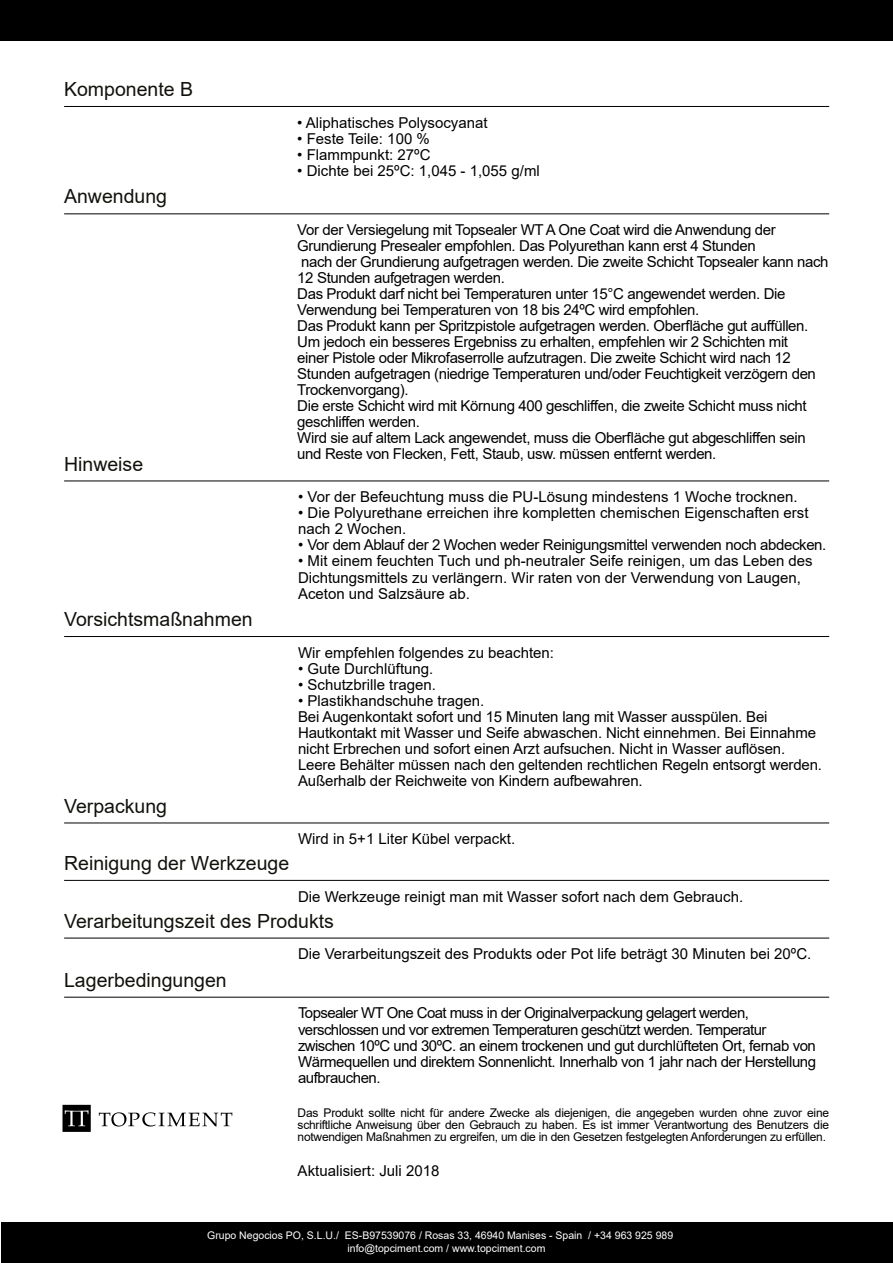
<style>
.page{position:relative;width:893px;height:1263px;background:#fff}
.page>*{position:absolute;margin:0;border:0;box-sizing:border-box;transform-origin:0 0}
.t1{font:19.5px "Arial";color:#12110c}
.t2{font:15px/16px "Arial";letter-spacing:-.025em;color:#000}
.t3{font:15px/16px "Arial";color:#000}
.t4{font:12px/12px "Arial";letter-spacing:-.02em;color:#000;text-align:justify}
.t5{font:10.5px "Arial";color:#fff}
</style>
<div class="page">
<div style="left:1px;top:1222px;width:892px;height:41px;background:#000"></div>
<div style="left:0;top:0;width:893px;height:41px;background:#000"></div>
<svg style="left:99px;top:1112px;width:133px;height:14px"></svg>
<svg style="left:63px;top:1105px;width:28px;height:27px"></svg>
<hr style="left:64px;top:636px;width:765px;height:1px;background:#000">
<hr style="left:64px;top:481px;width:765px;height:1px;background:#000">
<hr style="left:64px;top:822px;width:765px;height:1px;background:#000">
<hr style="left:64px;top:880px;width:765px;height:1px;background:#000">
<hr style="left:64px;top:938px;width:765px;height:1px;background:#000">
<hr style="left:64px;top:997px;width:765px;height:1px;background:#000">
<hr style="left:64px;top:213px;width:765px;height:1px;background:#000">
<hr style="left:64px;top:106px;width:765px;height:1px;background:#000">
<h1 class="t1" style="left:64px;top:76px;width:130px">Komponente B</h1>
<h1 class="t1" style="left:64px;top:183px;width:104px">Anwendung</h1>
<h1 class="t1" style="left:64px;top:450px;width:81px">Hinweise</h1>
<h1 class="t1" style="left:64px;top:606px;width:190px">Vorsichtsmaßnahmen</h1>
<p class="t3" style="left:297px;top:114px;width:192px">• Aliphatisches Polysocyanat</p>
<p class="t3" style="left:297px;top:130px;width:134px">• Feste Teile: 100 %</p>
<p class="t3" style="left:297px;top:146px;width:135px">• Flammpunkt: 27ºC</p>
<p class="t3" style="left:297px;top:163px;width:244px">• Dichte bei 25ºC: 1,045 - 1,055 g/ml</p>
<p class="t2" style="left:297px;top:221px;width:533px">Vor der Versiegelung mit Topsealer WT A One Coat wird die Anwendung der Grundierung Presealer empfohlen. Das Polyurethan kann erst 4 Stunden<br>nach der Grundierung aufgetragen werden. Die zweite Schicht Topsealer kann nach 12 Stunden aufgetragen werden.<br>Das Produkt darf nicht bei Temperaturen unter 15°C angewendet werden. Die Verwendung bei Temperaturen von 18 bis 24ºC wird empfohlen.<br>Das Produkt kann per Spritzpistole aufgetragen werden. Oberfläche gut auffüllen.<br>Um jedoch ein besseres Ergebniss zu erhalten, empfehlen wir 2 Schichten mit<br>einer Pistole oder Mikrofaserrolle aufzutragen. Die zweite Schicht wird nach 12<br>Stunden aufgetragen (niedrige Temperaturen und/oder Feuchtigkeit verzögern den Trockenvorgang).<br>Die erste Schicht wird mit Körnung 400 geschliffen, die zweite Schicht muss nicht geschliffen werden.<br>Wird sie auf altem Lack angewendet, muss die Oberfläche gut abgeschliffen sein und Reste von Flecken, Fett, Staub, usw. müssen entfernt werden.</p>
<p class="t3" style="left:298px;top:489px;width:501px">• Vor der Befeuchtung muss die PU-Lösung mindestens 1 Woche trocknen.</p>
<p class="t3" style="left:298px;top:505px;width:512px">• Die Polyurethane erreichen ihre kompletten chemischen Eigenschaften erst nach 2 Wochen.</p>
<p class="t2" style="left:298px;top:537px;width:530px">• Vor dem Ablauf der 2 Wochen weder Reinigungsmittel verwenden noch abdecken.</p>
<p class="t3" style="left:298px;top:553px;width:516px">• Mit einem feuchten Tuch und ph-neutraler Seife reinigen, um das Leben des<br>Dichtungsmittels zu verlängern. Wir raten von der Verwendung von Laugen,<br>Aceton und Salzsäure ab.</p>
<p class="t3" style="left:298px;top:644px;width:257px">Wir empfehlen folgendes zu beachten:</p>
<p class="t3" style="left:298px;top:660px;width:137px">• Gute Durchlüftung.</p>
<p class="t3" style="left:298px;top:676px;width:139px">• Schutzbrille tragen.</p>
<p class="t2" style="left:298px;top:693px;width:526px">• Plastikhandschuhe tragen.<br>Bei Augenkontakt sofort und 15 Minuten lang mit Wasser ausspülen. Bei Hautkontakt mit Wasser und Seife abwaschen. Nicht einnehmen. Bei Einnahme nicht Erbrechen und sofort einen Arzt aufsuchen. Nicht in Wasser auflösen.<br>Leere Behälter müssen nach den geltenden rechtlichen Regeln entsorgt werden.<br>Außerhalb der Reichweite von Kindern aufbewahren.</p>
<h1 class="t1" style="left:64px;top:792px;width:104px">Verpackung</h1>
<h1 class="t1" style="left:64px;top:850px;width:227px">Reinigung der Werkzeuge</h1>
<h1 class="t1" style="left:64px;top:907px;width:271px">Verarbeitungszeit des Produkts</h1>
<p class="t3" style="left:298px;top:831px;width:219px">Wird in 5+1 Liter Kübel verpackt.</p>
<p class="t3" style="left:298px;top:888px;width:447px">Die Werkzeuge reinigt man mit Wasser sofort nach dem Gebrauch.</p>
<h1 class="t1" style="left:64px;top:966px;width:164px">Lagerbedingungen</h1>
<p class="t3" style="left:298px;top:946px;width:515px">Die Verarbeitungszeit des Produkts oder Pot life beträgt 30 Minuten bei 20ºC.</p>
<p class="t2" style="left:298px;top:1005px;width:520px">Topsealer WT One Coat muss in der Originalverpackung gelagert werden, verschlossen und vor extremen Temperaturen geschützt werden. Temperatur zwischen 10ºC und 30ºC. an einem trockenen und gut durchlüfteten Ort, fernab von Wärmequellen und direktem Sonnenlicht. Innerhalb von 1 jahr nach der Herstellung aufbrauchen.</p>
<p class="t4" style="left:298px;top:1106px;width:533px">Das Produkt sollte nicht für andere Zwecke als diejenigen, die angegeben wurden ohne zuvor eine schriftliche Anweisung über den Gebrauch zu haben. Es ist immer Verantwortung des Benutzers die notwendigen Maßnahmen zu ergreifen, um die in den Gesetzen festgelegten Anforderungen zu erfüllen.</p>
<p class="t3" style="left:298px;top:1163px;width:143px">Aktualisiert: Juli 2018</p>
<p class="t5" style="left:207px;top:1227px;width:468px">Grupo Negocios PO, S.L.U./ ES-B97539076 / Rosas 33, 46940 Manises - Spain / +34 963 925 989</p>
<p class="t5" style="left:347px;top:1240px;width:199px">info@topciment.com / www.topciment.com</p>
</div>
